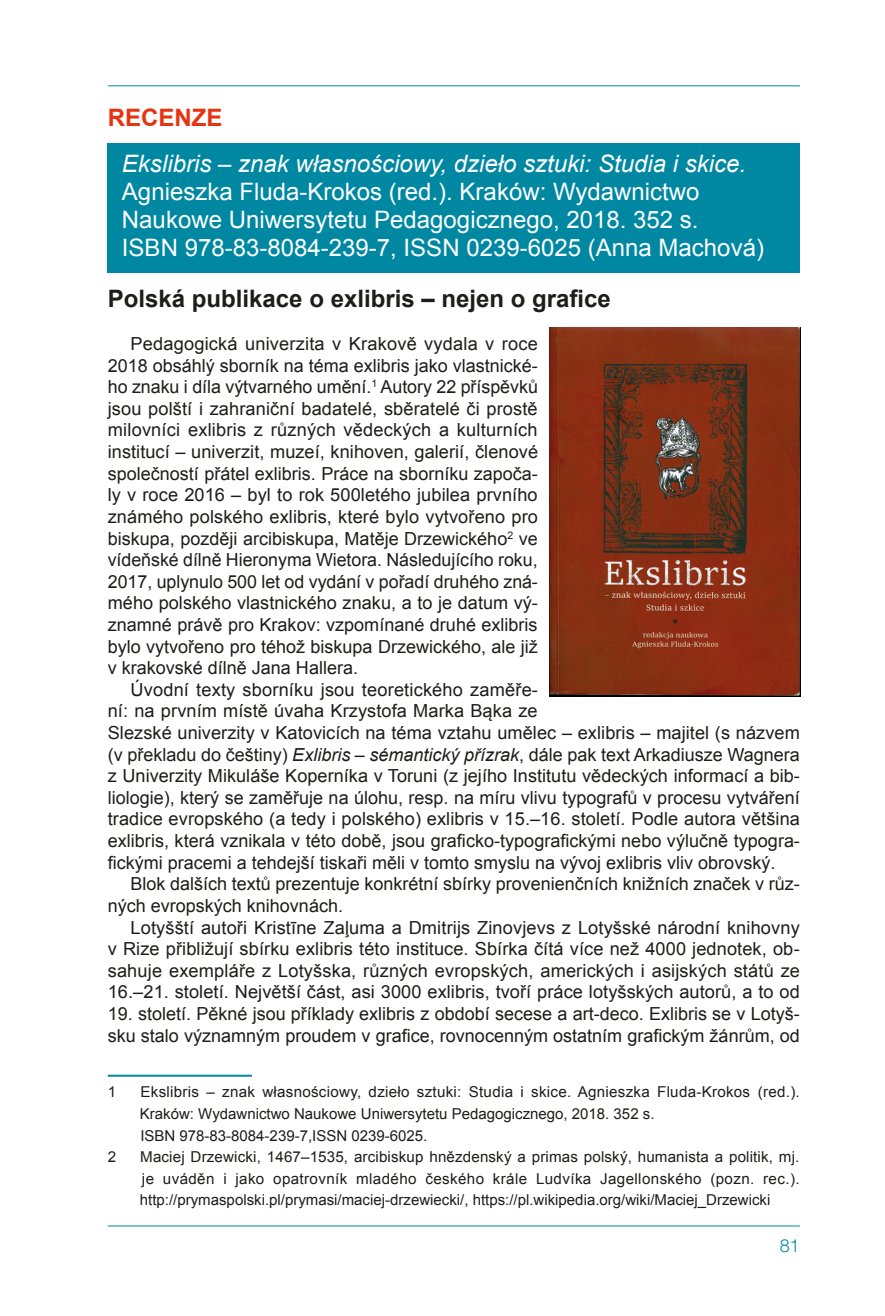
<style>
.page{position:relative;width:885px;height:1316px;background:#fff}
.page>*{position:absolute;margin:0;border:0;box-sizing:border-box;transform-origin:0 0}
.t1{font:24px/28px "Arial";color:#fff}
.t2{font:italic 24px "Arial";color:#fff}
.t3{font:700 24px "Arial";color:#1d1d1b}
.t4{font:700 24px "Arial";color:#e63412}
.t5{font:18px/21.6px "Arial";color:#1d1d1b}
.t6{font:300 18px "Helvetica Neue CE";color:#0088a3}
.t7{font:15px/21.6px "Arial";color:#1d1d1b}
.s1{font-style:italic}
</style>
<div class="page">
<hr style="left:108px;top:85px;width:691px;height:1px;background:#0088a3">
<hr style="left:108px;top:1225px;width:691px;height:1px;background:#0088a3">
<div style="left:108px;top:143px;width:691px;height:129px;background:#0088a3"></div>
<hr style="left:108px;top:1074px;width:144px;height:2px;background:#0088a3">
<img style="left:549px;top:327px;width:251px;height:369px">
<h1 class="t4" style="left:108px;top:101px;width:116px">RECENZE</h1>
<h1 class="t2" style="left:122px;top:148px;width:625px">Ekslibris – znak własnościowy, dzieło sztuki: Studia i skice.</h1>
<h1 class="t1" style="left:122px;top:177px;width:643px">Agnieszka Fluda-Krokos (red.). Kraków: Wydawnictwo<br>Naukowe Uniwersytetu Pedagogicznego, 2018. 352 s.<br>ISBN 978-83-8084-239-7, ISSN 0239-6025 (Anna Machová)</h1>
<h1 class="t3" style="left:108px;top:282px;width:504px">Polská publikace o exlibris – nejen o grafice</h1>
<p class="t5" style="left:108px;top:333px;width:432px;text-align:justify;text-indent:23px">Pedagogická univerzita v Krakově vydala v roce 2018 obsáhlý sborník na téma exlibris jako vlastnické&shy;ho znaku i díla výtvarného umění.<sup>1</sup> Autory 22 příspěvků jsou polští i zahraniční badatelé, sběratelé či prostě milovníci exlibris z různých vědeckých a kulturních institucí – univerzit, muzeí, knihoven, galerií, členové společností přátel exlibris. Práce na sborníku započa&shy;ly v roce 2016 – byl to rok 500letého jubilea prvního známého polského exlibris, které bylo vytvořeno pro biskupa, později arcibiskupa, Matěje Drzewického<sup>2</sup> ve vídeňské dílně Hieronyma Wietora. Následujícího roku, 2017, uplynulo 500 let od vydání v pořadí druhého zná&shy;mého polského vlastnického znaku, a to je datum vý&shy;znamné právě pro Krakov: vzpomínané druhé exlibris bylo vytvořeno pro téhož biskupa Drzewického, ale již v krakovské dílně Jana Hallera.</p>
<p class="t5" style="left:108px;top:678px;width:693px;text-indent:23px">Úvodní texty sborníku jsou teoretického zaměře-<br>ní: na prvním místě úvaha Krzystofa Marka Bąka ze<br>Slezské univerzity v Katovicích na téma vztahu umělec – exlibris – majitel (s názvem (v překladu do češtiny) <span class="s1">Exlibris – sémantický přízrak</span>, dále pak text Arkadiusze Wagnera z Univerzity Mikuláše Koperníka v Toruni (z jejího Institutu vědeckých informací a bib&shy;liologie), který se zaměřuje na úlohu, resp. na míru vlivu typografů v procesu vytváření tradice evropského (a tedy i polského) exlibris v 15.–16. století. Podle autora většina exlibris, která vznikala v této době, jsou graficko-typografickými nebo výlučně typogra&shy;fickými pracemi a tehdejší tiskaři měli v tomto smyslu na vývoj exlibris vliv obrovský.</p>
<p class="t5" style="left:108px;top:873px;width:693px;text-indent:23px">Blok dalších textů prezentuje konkrétní sbírky provenienčních knižních značek v růz&shy;ných evropských knihovnách.</p>
<p class="t5" style="left:108px;top:916px;width:693px;text-align:justify;text-indent:23px">Lotyšští autoři Kristīne Zaļuma a Dmitrijs Zinovjevs z Lotyšské národní knihovny v Rize přibližují sbírku exlibris této instituce. Sbírka čítá více než 4000 jednotek, ob&shy;sahuje exempláře z Lotyšska, různých evropských, amerických i asijských států ze 16.–21. století. Největší část, asi 3000 exlibris, tvoří práce lotyšských autorů, a to od</p>
<p class="t5" style="left:108px;top:1002px;width:693px">19. století. Pěkné jsou příklady exlibris z období secese a art-deco. Exlibris se v Lotyš&shy;sku stalo významným proudem v grafice, rovnocenným ostatním grafickým žánrům, od</p>
<p class="t7" style="left:108px;top:1081px;width:10px">1</p>
<p class="t7" style="left:140px;top:1081px;width:661px">Ekslibris – znak własnościowy, dzieło sztuki: Studia i skice. Agnieszka Fluda-Krokos (red.).<br>Kraków: Wydawnictwo Naukowe Uniwersytetu Pedagogicznego, 2018. 352 s.<br>ISBN 978-83-8084-239-7,ISSN 0239-6025.</p>
<p class="t7" style="left:108px;top:1146px;width:10px">2</p>
<p class="t7" style="left:140px;top:1146px;width:661px;text-align:justify">Maciej Drzewicki, 1467–1535, arcibiskup hnězdenský a primas polský, humanista a politik, mj. je uváděn i jako opatrovník mladého českého krále Ludvíka Jagellonského (pozn. rec.). http://prymaspolski.pl/prymasi/maciej-drzewiecki/, https://pl.wikipedia.org/wiki/Maciej_Drzewicki</p>
<p class="t6" style="left:779px;top:1234px;width:22px">81</p>
</div>
